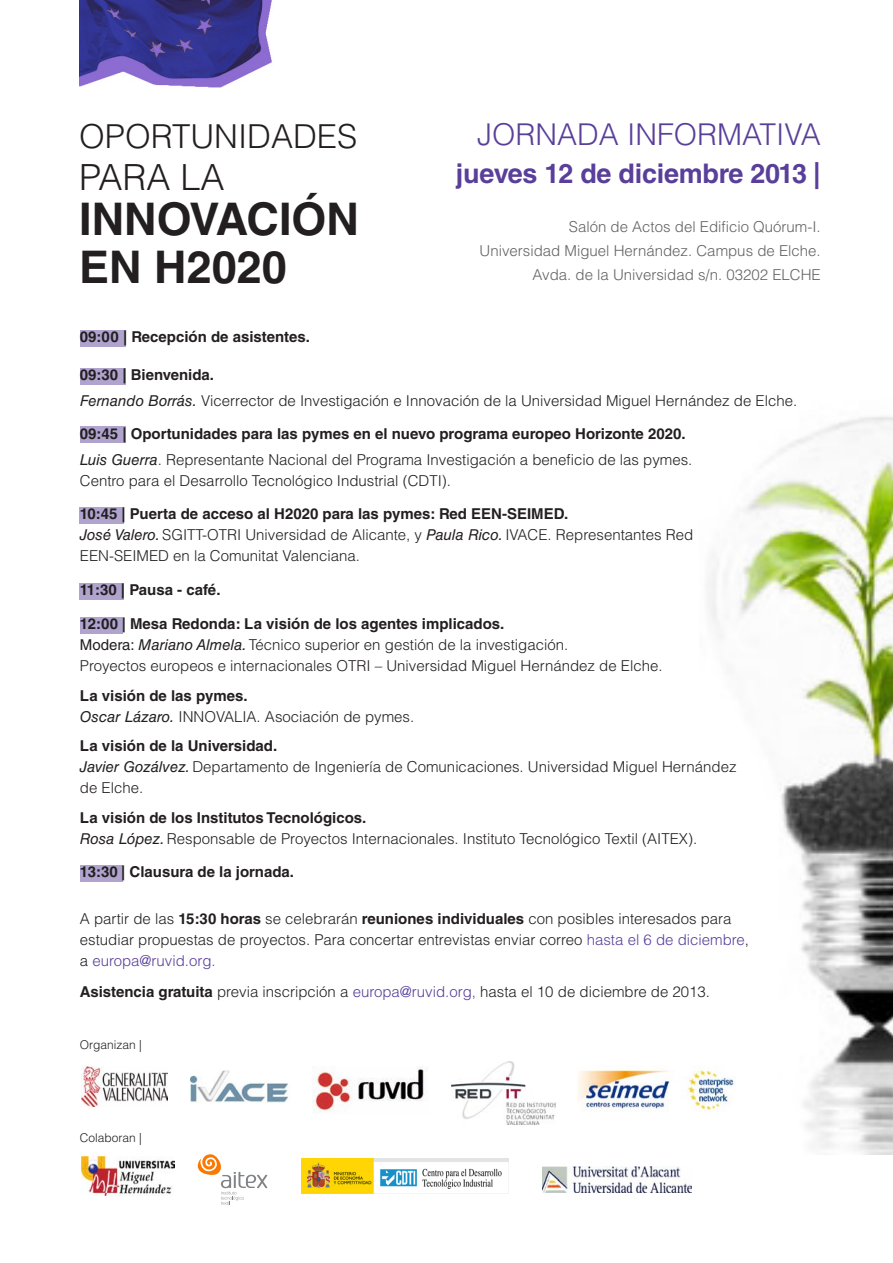
<style>
.page{position:relative;width:893px;height:1263px;background:#fff}
.page>*{position:absolute;margin:0;border:0;box-sizing:border-box;transform-origin:0 0}
.t1{font:700 45px/48px "Helvetica LT Std";color:#231f20}
.t2{font:300 36px "Helvetica LT Std";color:#231f20}
.t3{font:300 33px "Helvetica LT Std";color:#231f20}
.t4{font:300 30px "Helvetica LT Std";color:#593f99}
.t5{font:700 27px "Helvetica LT Std";letter-spacing:-.01em;color:#593f99}
.t6{font:300 15px/21px "Helvetica LT Std";color:#231f20}
.t7{font:700 15px/25.2px "Helvetica LT Std";color:#231f20}
.t8{font:300 15px/24px "Helvetica LT Std";color:#636366;text-align:right}
.t9{font:300 12px "Helvetica LT Std";color:#231f20}
.s1{font-weight:700}
.s2{font-weight:400;font-style:italic}
.s3{font-weight:300}
.s4{font-weight:400}
.s5{color:#593f99}
</style>
<div class="page">
<img style="left:708px;top:416px;width:185px;height:739px">
<div style="left:80px;top:617px;width:43px;height:17px;background:#b0a4cf"></div>
<div style="left:80px;top:865px;width:43px;height:17px;background:#b0a4cf"></div>
<div style="left:80px;top:368px;width:45px;height:16px;background:#b0a4cf"></div>
<div style="left:80px;top:426px;width:45px;height:17px;background:#b0a4cf"></div>
<div style="left:80px;top:507px;width:44px;height:17px;background:#b0a4cf"></div>
<div style="left:80px;top:583px;width:44px;height:17px;background:#b0a4cf"></div>
<div style="left:80px;top:330px;width:45px;height:16px;background:#b0a4cf"></div>
<img style="left:79px;top:0;width:193px;height:87px">
<img style="left:313px;top:1067px;width:114px;height:46px">
<img style="left:81px;top:1157px;width:93px;height:38px">
<img style="left:190px;top:1070px;width:98px;height:32px">
<img style="left:578px;top:1066px;width:157px;height:49px">
<img style="left:451px;top:1061px;width:104px;height:64px">
<svg style="left:198px;top:1154px;width:69px;height:51px"></svg>
<img style="left:81px;top:1066px;width:87px;height:41px">
<img style="left:543px;top:1167px;width:149px;height:25px">
<img style="left:302px;top:1159px;width:206px;height:34px">
<h3 class="t3" style="left:79px;top:115px;width:280px">OPORTUNIDADES</h3>
<h2 class="t2" style="left:79px;top:154px;width:147px">PARA LA</h2>
<h1 class="t1" style="left:79px;top:194px;width:281px">INNOVACIÓN<br>EN H2020</h1>
<h3 class="t4" style="left:477px;top:116px;width:345px">JORNADA INFORMATIVA</h3>
<h3 class="t5" style="left:456px;top:157px;width:366px">jueves 12 de diciembre 2013 |</h3>
<p class="t8" style="left:479px;top:215px;width:343px">Salón de Actos del Edificio Quórum-I.<br>Universidad Miguel Hernández. Campus de Elche.<br>Avda. de la Universidad s/n. 03202 ELCHE</p>
<p class="t7" style="left:80px;top:324px;width:231px">09:00 | Recepción de asistentes.</p>
<p class="t6" style="left:80px;top:362px;width:719px;line-height:25.2px"><span class="s1">09:30 | Bienvenida.<br></span><span class="s2">Fernando Borrás.</span> Vicerrector de Investigación e Innovación de la Universidad Miguel Hernández de Elche.</p>
<p class="t7" style="left:80px;top:421px;width:614px">09:45 | Oportunidades para las pymes en el nuevo programa europeo Horizonte 2020.<br><span class="s2">Luis Guerra</span><span class="s3">. Representante Nacional del Programa Investigación a beneficio de las pymes.</span></p>
<p class="t6" style="left:80px;top:470px;width:373px">Centro para el Desarrollo Tecnológico Industrial (CDTI).</p>
<p class="t6" style="left:80px;top:503px;width:615px"><span class="s1">10:45 | Puerta de acceso al H2020 para las pymes: Red EEN-SEIMED.<br></span><span class="s2">José Valero.</span> SGITT-OTRI Universidad de Alicante, y <span class="s2">Paula Rico.</span> IVACE. Representantes Red<br>EEN-SEIMED en la Comunitat Valenciana.</p>
<p class="t7" style="left:80px;top:577px;width:142px">11:30 | Pausa - café.</p>
<p class="t6" style="left:80px;top:613px;width:584px"><span class="s1">12:00 | Mesa Redonda: La visión de los agentes implicados.<br></span><span class="s4">Modera:</span> <span class="s2">Mariano Almela.</span> Técnico superior en gestión de la investigación.<br>Proyectos europeos e internacionales OTRI – Universidad Miguel Hernández de Elche.</p>
<p class="t6" style="left:80px;top:684px;width:336px"><span class="s1">La visión de las pymes.<br></span><span class="s2">Oscar Lázaro.</span> INNOVALIA. Asociación de pymes.</p>
<p class="t6" style="left:80px;top:735px;width:658px"><span class="s1">La visión de la Universidad.<br></span><span class="s2">Javier Gozálvez.</span> Departamento de Ingeniería de Comunicaciones. Universidad Miguel Hernández de Elche.</p>
<p class="t6" style="left:80px;top:806px;width:619px"><span class="s1">La visión de los Institutos Tecnológicos.<br></span><span class="s2">Rosa López.</span> Responsable de Proyectos Internacionales. Instituto Tecnológico Textil (AITEX).</p>
<p class="t7" style="left:80px;top:859px;width:216px">13:30 | Clausura de la jornada.</p>
<p class="t6" style="left:80px;top:907px;width:671px">A partir de las <span class="s1">15:30 horas</span> se celebrarán <span class="s1">reuniones individuales</span> con posibles interesados para estudiar propuestas de proyectos. Para concertar entrevistas enviar correo <span class="s5">hasta el 6 de diciembre</span>, a <span class="s5">europa@ruvid.org.</span></p>
<p class="t6" style="left:80px;top:980px;width:632px"><span class="s1">Asistencia gratuita</span> previa inscripción a <span class="s5">europa@ruvid.org,</span> hasta el 10 de diciembre de 2013.</p>
<p class="t9" style="left:80px;top:1038px;width:64px">Organizan |</p>
<p class="t9" style="left:80px;top:1130px;width:64px">Colaboran |</p>
</div>
